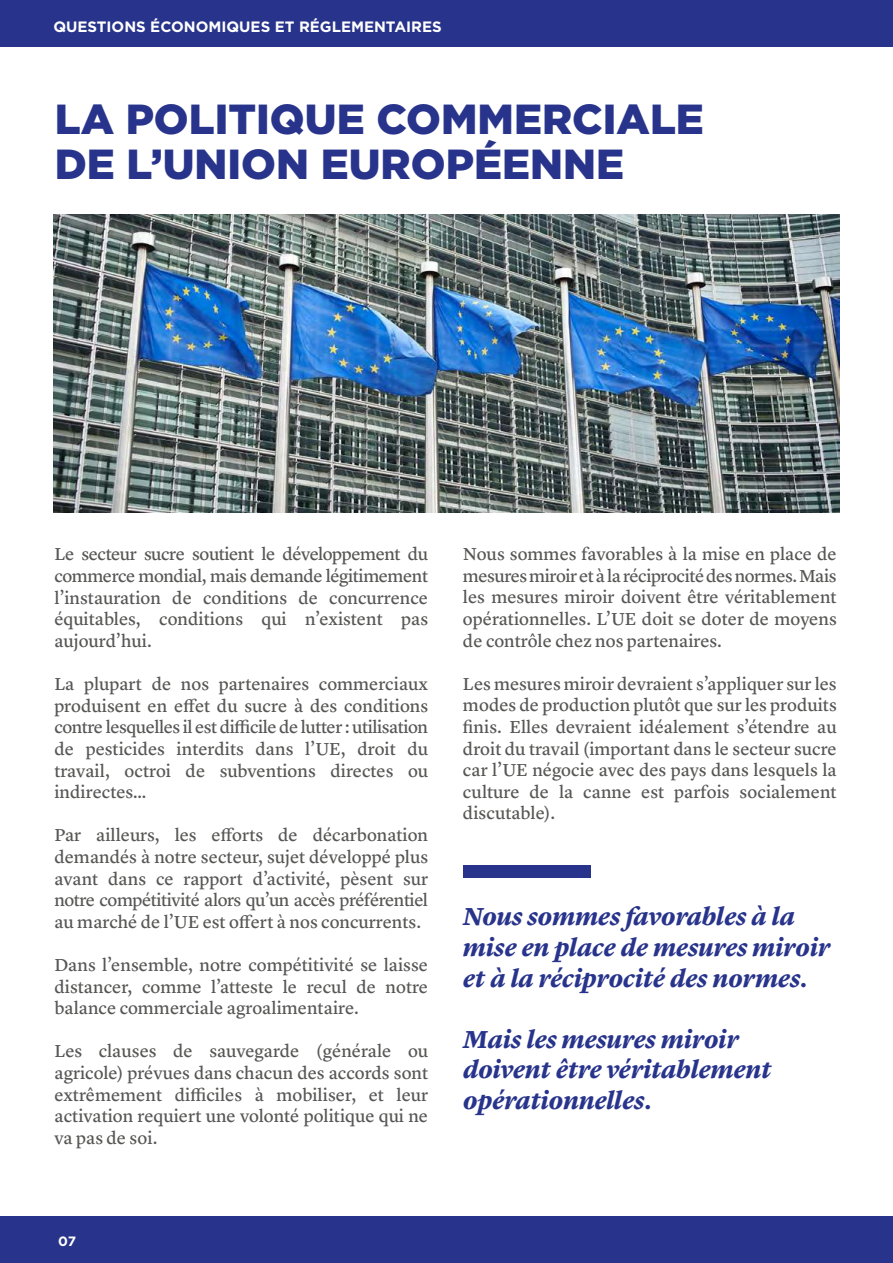
<style>
.page{position:relative;width:893px;height:1263px;background:#fff}
.page>*{position:absolute;margin:0;border:0;box-sizing:border-box;transform-origin:0 0}
.t1{font:900 42px/45px "Gotham";color:#28348b}
.t2{font:italic 700 25.5px/30.6px "Lyon Text";color:#28348b}
.t3{font:18px/21.6px "Lyon Text Regular No.2";color:#575756}
.t4{font:18px/21.6px "Lyon Text Regular No.2";letter-spacing:-.025em;color:#575756;text-align:right}
.t5{font:700 15px "Gotham";color:#fff}
.t6{font:700 13.5px "Gotham";color:#fff}
</style>
<div class="page">
<div style="left:0;top:0;width:893px;height:46px;background:#28348b"></div>
<div style="left:0;top:1217px;width:893px;height:46px;background:#28348b"></div>
<img style="left:53px;top:215px;width:787px;height:297px">
<div style="left:463px;top:865px;width:127px;height:13px;background:#28348b"></div>
<p class="t5" style="left:53px;top:18px;width:390px">QUESTIONS ÉCONOMIQUES ET RÉGLEMENTAIRES</p>
<h1 class="t1" style="left:55px;top:96px;width:651px">LA POLITIQUE COMMERCIALE<br>DE ’L UNION EUROPÉENNE</h1>
<p class="t4" style="left:54px;top:542px;width:375px">Le secteur sucre soutient le développement du commerce mondial, mais demande légitimement concurrence</p>
<p class="t3" style="left:54px;top:585px;width:108px">’l instauration</p>
<p class="t3" style="left:203px;top:585px;width:85px">conditions</p>
<p class="t3" style="left:172px;top:585px;width:21px">de</p>
<p class="t3" style="left:298px;top:585px;width:21px">de</p>
<p class="t3" style="left:54px;top:607px;width:99px">équitables, aujourd’hui.</p>
<p class="t3" style="left:159px;top:607px;width:85px">conditions</p>
<p class="t3" style="left:262px;top:607px;width:27px">qui</p>
<p class="t3" style="left:305px;top:607px;width:79px">’n existent</p>
<p class="t3" style="left:401px;top:607px;width:28px">pas</p>
<p class="t3" style="left:54px;top:672px;width:22px">La</p>
<p class="t3" style="left:84px;top:672px;width:59px">plupart</p>
<p class="t3" style="left:152px;top:672px;width:21px">de</p>
<p class="t3" style="left:181px;top:672px;width:30px">nos</p>
<p class="t3" style="left:219px;top:672px;width:92px">partenaires</p>
<p class="t3" style="left:319px;top:672px;width:111px">commerciaux</p>
<p class="t3" style="left:195px;top:693px;width:235px">et du sucre à des conditions</p>
<p class="t3" style="left:54px;top:693px;width:130px">produisent en e</p>
<p class="t4" style="left:54px;top:715px;width:375px">contre lesquelles il est di-cile de lutter : utilisation</p>
<p class="t3" style="left:407px;top:737px;width:22px">du</p>
<p class="t3" style="left:305px;top:737px;width:42px">’l UE,</p>
<p class="t3" style="left:86px;top:737px;width:81px">pesticides</p>
<p class="t3" style="left:177px;top:737px;width:69px">interdits</p>
<p class="t3" style="left:357px;top:737px;width:40px">droit</p>
<p class="t3" style="left:54px;top:737px;width:21px">de</p>
<p class="t3" style="left:256px;top:737px;width:39px">dans</p>
<p class="t3" style="left:54px;top:758px;width:93px">travail, indirectes...</p>
<p class="t3" style="left:125px;top:758px;width:48px">octroi</p>
<p class="t3" style="left:186px;top:758px;width:21px">de</p>
<p class="t3" style="left:220px;top:758px;width:97px">subventions</p>
<p class="t3" style="left:330px;top:758px;width:65px">directes</p>
<p class="t3" style="left:408px;top:758px;width:22px">ou</p>
<p class="t3" style="left:313px;top:823px;width:117px">décarbonation</p>
<p class="t3" style="left:96px;top:823px;width:65px">ailleurs,</p>
<p class="t3" style="left:175px;top:823px;width:23px">les</p>
<p class="t3" style="left:278px;top:823px;width:21px">de</p>
<p class="t3" style="left:54px;top:823px;width:28px">Par</p>
<p class="t3" style="left:54px;top:845px;width:375px">demandés à notre secteur, sujet développé plus</p>
<p class="t3" style="left:403px;top:866px;width:26px">sur</p>
<p class="t3" style="left:232px;top:823px;width:33px">orts</p>
<p class="t3" style="left:211px;top:823px;width:11px">e</p>
<p class="t3" style="left:253px;top:866px;width:79px">’d activité,</p>
<p class="t3" style="left:340px;top:866px;width:54px">pèsent</p>
<p class="t3" style="left:108px;top:866px;width:39px">dans</p>
<p class="t3" style="left:54px;top:866px;width:45px">avant</p>
<p class="t4" style="left:54px;top:888px;width:375px">notre compétitivité alors qu’un accès préférentiel</p>
<p class="t3" style="left:251px;top:909px;width:172px">ert à nos concurrents.</p>
<p class="t3" style="left:184px;top:866px;width:61px">rapport</p>
<p class="t3" style="left:156px;top:866px;width:19px">ce</p>
<p class="t3" style="left:54px;top:909px;width:186px">au marché de ’l UE est o</p>
<p class="t3" style="left:54px;top:953px;width:375px;text-align:right">Dans ’l ensemble, notre compétitivité se laisse notre</p>
<p class="t3" style="left:211px;top:974px;width:64px">’l atteste</p>
<p class="t3" style="left:54px;top:974px;width:306px">distancer,<br>balance commerciale agroalimentaire.</p>
<p class="t3" style="left:283px;top:974px;width:16px">le</p>
<p class="t3" style="left:307px;top:974px;width:42px">recul</p>
<p class="t3" style="left:356px;top:974px;width:21px">de</p>
<p class="t3" style="left:142px;top:974px;width:61px">comme</p>
<p class="t3" style="left:316px;top:1039px;width:77px">(générale</p>
<p class="t3" style="left:99px;top:1039px;width:59px">clauses</p>
<p class="t3" style="left:173px;top:1039px;width:21px">de</p>
<p class="t3" style="left:209px;top:1039px;width:91px">sauvegarde</p>
<p class="t3" style="left:54px;top:1039px;width:29px">Les</p>
<p class="t3" style="left:54px;top:1061px;width:375px">agricole) prévues dans chacun des accords sont</p>
<p class="t3" style="left:397px;top:1082px;width:33px">leur</p>
<p class="t3" style="left:408px;top:1039px;width:22px">ou</p>
<p class="t3" style="left:54px;top:1082px;width:375px">extrêmement<br>activation requiert une volonté politique qui ne va pas de soi.</p>
<p class="t3" style="left:255px;top:1082px;width:11px">à</p>
<p class="t3" style="left:175px;top:1082px;width:69px">di-ciles</p>
<p class="t3" style="left:277px;top:1082px;width:81px">mobiliser,</p>
<p class="t3" style="left:369px;top:1082px;width:17px">et</p>
<p class="t3" style="left:463px;top:542px;width:375px;text-align:justify">Nous sommes favorables laà mise en place de mesuresmiroiret laà réciprocitédesnormes.Mais les mesures miroir doivent être véritablement opérationnelles ’L. UE doit se doter de moyens de contrôle chez nos partenaires.</p>
<p class="t3" style="left:463px;top:672px;width:375px;text-align:right">Les mesures miroir devraient ’s appliquer sur les modes de production plutôt que sur les produits nis. Elles devraient idéalement ’s étendre au droit du travail (important dans le secteur sucre car ’l UE négocie avec des pays dans lesquels la socialement</p>
<p class="t3" style="left:674px;top:780px;width:57px">parfois</p>
<p class="t3" style="left:463px;top:780px;width:94px">culture discutable .(</p>
<p class="t3" style="left:529px;top:780px;width:21px">de</p>
<p class="t3" style="left:559px;top:780px;width:16px">la</p>
<p class="t3" style="left:641px;top:780px;width:24px">est</p>
<p class="t3" style="left:583px;top:780px;width:49px">canne</p>
<h2 class="t2" style="left:463px;top:899px;width:369px">Nous sommesfavorables laà mise en place de mesures miroir et laà réciprocité des normes.</h2>
<h2 class="t2" style="left:463px;top:1022px;width:310px">Mais les mesures miroir doivent être véritablement opérationnelles.</h2>
<p class="t6" style="left:58px;top:1233px;width:19px">07</p>
</div>
